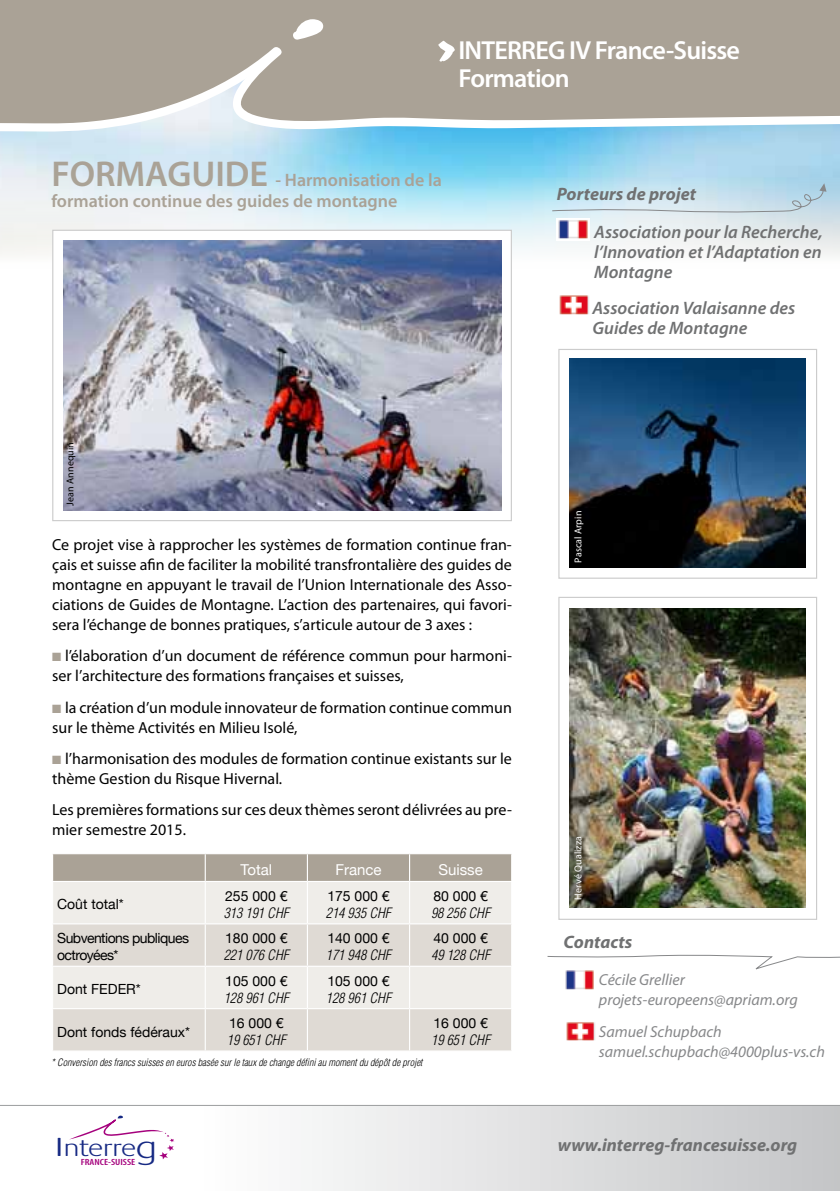
<style>
.page{position:relative;width:840px;height:1191px;background:#fff}
.page>*{position:absolute;margin:0;border:0;box-sizing:border-box;transform-origin:0 0}
.t1{font:600 26.2px/27.2px "Myriad Pro";letter-spacing:-.03em;color:#fff}
.t2{font:300 24.6px "Praxis";letter-spacing:-.005em;color:#162983;scale:1.21 1}
.t3{font:italic 600 18px/20px "Myriad Pro";color:#707172;text-align:justify}
.t4{font:600 18px/21.6px "Myriad Pro";color:#aaa296}
.t5{font:italic 700 18px "Myriad Pro";color:#707172}
.t6{font:16px/20px "Myriad Pro";color:#000}
.t7{font:italic 16px/20px "Myriad Pro";color:#87888a}
.t8{font:15px "Helvetica Neue";color:#fff}
.t9{font:14px "Helvetica Neue";color:#000}
.t10{font:italic 300 condensed 14px "Helvetica";color:#000}
.t11{font:14px/16.8px "Helvetica Neue";letter-spacing:-.04em;color:#000}
.t12{font:italic 300 condensed 10px "Helvetica";color:#000}
.t13{font:10px "Myriad Pro";letter-spacing:.01em;color:#fff}
.t14{font:10px "Myriad Pro";letter-spacing:.01em;color:#000}
.t15{font:9px "Myriad MM 565 300";color:#a5027d;scale:1.21 1}
.s1{font-size:36px}
.s2{color:#aaa296}
.s3{font-size:36.4px}
.s4{font-size:32.6px}
</style>
<div class="page">
<img style="left:0;top:132px;width:839px;height:136px">
<div style="left:0;top:0;width:839px;height:46px;background:#aaa296"></div>
<svg style="left:0;top:45px;width:283px;height:91px;background:#bbb7b0"></svg>
<svg style="left:231px;top:46px;width:608px;height:86px;background:#b1afa7"></svg>
<svg style="left:290px;top:19px;width:33px;height:22px"></svg>
<svg style="left:438px;top:41px;width:16px;height:21px"></svg>
<svg style="left:69px;top:1115px;width:105px;height:44px"></svg>
<div style="left:195px;top:1105px;width:644px;height:86px;background:linear-gradient(to right,#fff,#c4c5c7)"></div>
<hr style="left:0;top:1105px;width:839px;height:1px;background:#9c9e9f">
<div style="left:53px;top:882px;width:458px;height:41px;background:#efede9"></div>
<svg style="left:53px;top:924px;width:458px;height:126px;background:#e4e0db"></svg>
<hr style="left:52px;top:965px;width:153px;height:1px;background:#fff">
<hr style="left:52px;top:1008px;width:153px;height:1px;background:#fff">
<hr style="left:205px;top:965px;width:102px;height:1px;background:#fff">
<hr style="left:205px;top:1008px;width:102px;height:1px;background:#fff">
<hr style="left:307px;top:882px;width:1px;height:41px;background:#fff">
<hr style="left:307px;top:924px;width:1px;height:41px;background:#fff">
<hr style="left:307px;top:965px;width:102px;height:1px;background:#fff">
<hr style="left:307px;top:966px;width:1px;height:42px;background:#fff">
<hr style="left:307px;top:1008px;width:102px;height:1px;background:#fff">
<hr style="left:307px;top:1009px;width:1px;height:41px;background:#fff">
<svg style="left:53px;top:853px;width:459px;height:28px;background:#aea79c"></svg>
<hr style="left:409px;top:882px;width:1px;height:41px;background:#fff">
<hr style="left:409px;top:924px;width:1px;height:41px;background:#fff">
<hr style="left:409px;top:965px;width:103px;height:1px;background:#fff">
<hr style="left:409px;top:966px;width:1px;height:42px;background:#fff">
<hr style="left:409px;top:1008px;width:103px;height:1px;background:#fff">
<hr style="left:409px;top:1009px;width:1px;height:41px;background:#fff">
<hr style="left:52px;top:853px;width:153px;height:1px;background:#fff">
<hr style="left:204px;top:882px;width:2px;height:41px;background:#fff">
<hr style="left:204px;top:924px;width:2px;height:41px;background:#fff">
<hr style="left:204px;top:966px;width:2px;height:42px;background:#fff">
<hr style="left:204px;top:1009px;width:2px;height:41px;background:#fff">
<img style="left:565px;top:971px;width:29px;height:19px">
<img style="left:566px;top:1022px;width:29px;height:19px">
<svg style="left:547px;top:954px;width:292px;height:17px"></svg>
<img style="left:556px;top:218px;width:33px;height:23px">
<img style="left:559px;top:295px;width:30px;height:20px">
<svg style="left:551px;top:183px;width:275px;height:31px;background:#c4dfea"></svg>
<div style="left:558px;top:349px;width:258px;height:230px;background:#fff;border:1px solid #ccc"></div>
<img style="left:569px;top:358px;width:236px;height:209px">
<div style="left:558px;top:597px;width:258px;height:323px;background:#fff;border:1px solid #ccc"></div>
<img style="left:569px;top:608px;width:236px;height:299px">
<div style="left:52px;top:230px;width:459px;height:291px;background:#fff;border:1px solid #ccc"></div>
<img style="left:63px;top:241px;width:438px;height:270px">
<h1 class="t1" style="left:458px;top:36px;width:283px">INTERREG IV France-Suisse<br>Formation</h1>
<p class="t4" style="left:51px;top:168px;width:392px"><span class="s1">FORMAGUIDE</span> - Harmonisation de la formation continue des guides de montagne</p>
<p class="t5" style="left:556px;top:182px;width:141px">Porteurs de projet</p>
<p class="t3" style="left:594px;top:221px;width:230px">Association pour la Recherche, l’Innovation et l’Adaptation en Montagne</p>
<p class="t3" style="left:592px;top:297px;width:204px">Association Valaisanne des<br>Guides de Montagne</p>
<p class="t14" style="left:64px;top:505px;width:65px;rotate:-90deg">Jean Annequin</p>
<p class="t6" style="left:52px;top:534px;width:461px;text-align:justify">Ce projet vise à rapprocher les systèmes de formation continue fran&shy;çais et suisse afin de faciliter la mobilité transfrontalière des guides de montagne en appuyant le travail de l’Union Internationale des Asso&shy;ciations de Guides de Montagne. L’action des partenaires, qui favori&shy;sera l’échange de bonnes pratiques, s’articule autour de 3 axes :</p>
<p class="t6" style="left:52px;top:645px;width:461px"><span class="s2">■</span> l’élaboration d’un document de référence commun pour harmoni&shy;ser l’architecture des formations françaises et suisses,</p>
<p class="t6" style="left:52px;top:697px;width:461px"><span class="s2">■</span> la création d’un module innovateur de formation continue commun sur le thème Activités en Milieu Isolé,</p>
<p class="t6" style="left:52px;top:748px;width:461px"><span class="s2">■</span> l’harmonisation des modules de formation continue existants sur le thème Gestion du Risque Hivernal.</p>
<p class="t6" style="left:52px;top:799px;width:461px">Les premières formations sur ces deux thèmes seront délivrées au pre&shy;mier semestre 2015.</p>
<p class="t9" style="left:57px;top:894px;width:68px">Coût total*</p>
<p class="t8" style="left:240px;top:858px;width:33px">Total</p>
<p class="t8" style="left:335px;top:858px;width:48px">France</p>
<p class="t8" style="left:438px;top:858px;width:46px">Suisse</p>
<p class="t9" style="left:225px;top:886px;width:64px">255 000 €</p>
<p class="t10" style="left:223px;top:904px;width:67px">313 191 CHF</p>
<p class="t9" style="left:327px;top:886px;width:64px">175 000 €</p>
<p class="t10" style="left:325px;top:904px;width:67px">214 935 CHF</p>
<p class="t9" style="left:433px;top:886px;width:56px">80 000 €</p>
<p class="t10" style="left:431px;top:904px;width:61px">98 256 CHF</p>
<p class="t11" style="left:57px;top:930px;width:133px">Subventions publiques octroyées*</p>
<p class="t9" style="left:225px;top:928px;width:64px">180 000 €</p>
<p class="t10" style="left:223px;top:946px;width:67px">221 076 CHF</p>
<p class="t9" style="left:57px;top:979px;width:85px">Dont FEDER*</p>
<p class="t9" style="left:57px;top:1021px;width:134px">Dont fonds fédéraux*</p>
<p class="t9" style="left:225px;top:970px;width:64px">105 000 €</p>
<p class="t10" style="left:223px;top:988px;width:67px">128 961 CHF</p>
<p class="t9" style="left:229px;top:1013px;width:56px">16 000 €</p>
<p class="t10" style="left:227px;top:1031px;width:61px">19 651 CHF</p>
<p class="t9" style="left:327px;top:928px;width:64px">140 000 €</p>
<p class="t10" style="left:325px;top:946px;width:67px">171 948 CHF</p>
<p class="t9" style="left:327px;top:970px;width:64px">105 000 €</p>
<p class="t10" style="left:325px;top:988px;width:67px">128 961 CHF</p>
<p class="t12" style="left:51px;top:1055px;width:372px">* Conversion des francs suisses en euros basée sur le taux de change défini au moment du dépôt de projet</p>
<p class="t9" style="left:433px;top:928px;width:56px">40 000 €</p>
<p class="t10" style="left:431px;top:946px;width:61px">49 128 CHF</p>
<p class="t9" style="left:433px;top:1013px;width:56px">16 000 €</p>
<p class="t10" style="left:431px;top:1031px;width:61px">19 651 CHF</p>
<p class="t13" style="left:571px;top:562px;width:53px;rotate:-90deg">Pascal Arpin</p>
<p class="t13" style="left:571px;top:899px;width:65px;rotate:-90deg">Hervé Qualizza</p>
<p class="t5" style="left:563px;top:930px;width:70px">Contacts</p>
<p class="t7" style="left:598px;top:969px;width:200px">Cécile Grellier projets-europeens@apriam.org</p>
<p class="t7" style="left:598px;top:1021px;width:227px">Samuel Schupbach samuel.schupbach@4000plus-vs.ch</p>
<h2 class="t2" style="left:55px;top:1134px;width:86px"><span class="s3">i</span>nterre<span class="s4">g</span></h2>
<p class="t5" style="left:557px;top:1133px;width:241px">www.interreg-francesuisse.org</p>
<p class="t15" style="left:81px;top:1158px;width:47px">FRANCE-SUISSE</p>
</div>
